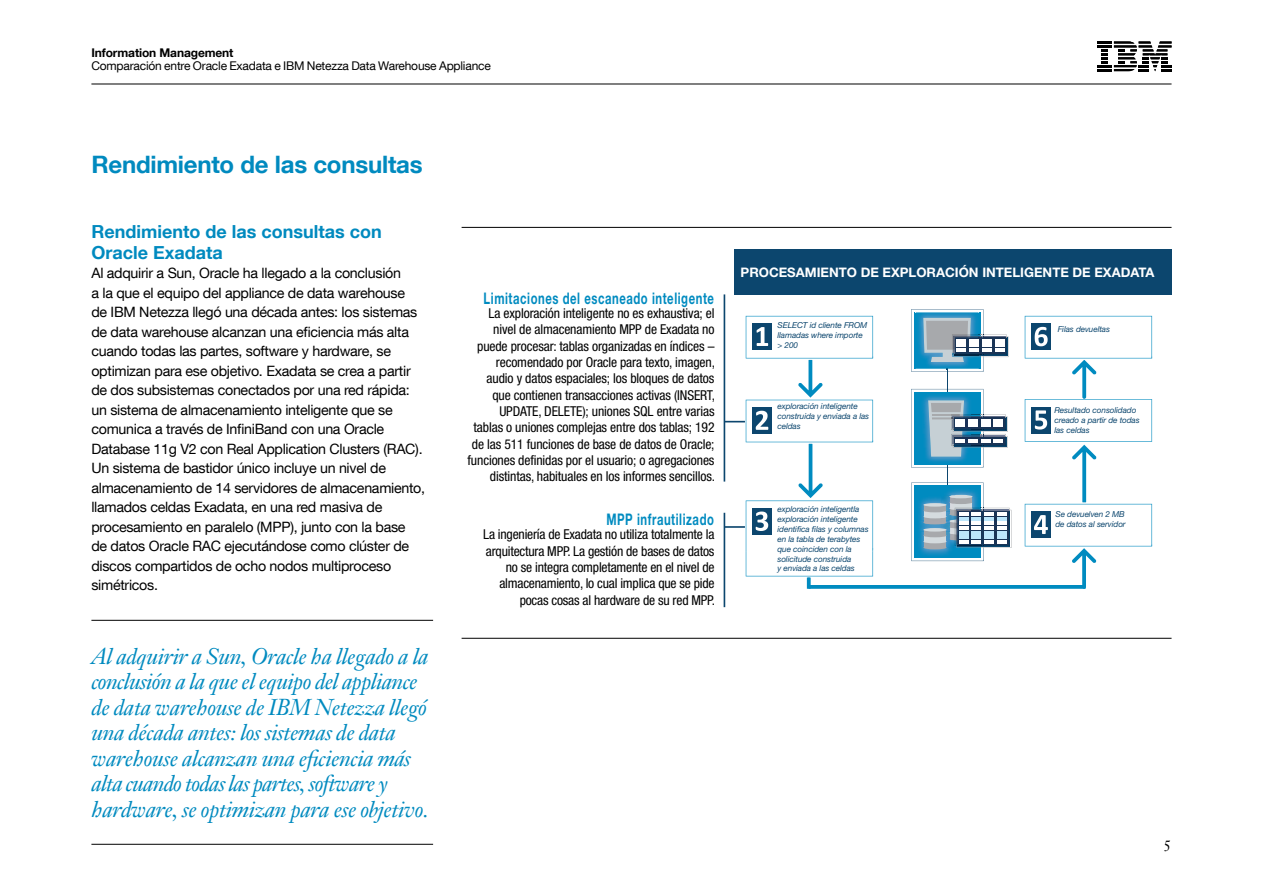
<style>
.page{position:relative;width:1263px;height:893px;background:#fff}
.page>*{position:absolute;margin:0;border:0;box-sizing:border-box;transform-origin:0 0}
.t1{font:700 24px "Helvetica Neue LT Com";letter-spacing:-.01em;color:#008abf}
.t2{font:italic 22.5px/25.5px "Janson Text LT";letter-spacing:-.015em;color:#008abf}
.t3{font:700 18px/21px "Helvetica Neue LT Com";color:#008abf}
.t4{font:700 16.05px "Helvetica Neue LT Com";letter-spacing:.05em;color:#008bc0;scale:.7 1}
.t5{font:15px "Janson Text LT Std";color:#000}
.t6{font:14.25px/19.5px "Helvetica Neue LT Com";letter-spacing:-.02em;color:#000}
.t7{font:condensed 13.65px/16.4px "Helvetica Neue";letter-spacing:-.01em;color:#000;text-align:right}
.t8{font:700 13.2px "Helvetica Neue LT Com";color:#fff}
.t9{font:12px "Helvetica Neue LT Com";letter-spacing:-.015em;color:#000}
.t10{font:700 12px "Helvetica Neue LT Com";letter-spacing:-.01em;color:#000}
.t11{font:italic 8.25px/9.9px "Helvetica Neue LT Com";letter-spacing:-.01em;color:#0c466e}
</style>
<div class="page">
<hr style="left:91px;top:84px;width:1080px;height:1px;background:#000">
<svg style="left:1097px;top:41px;width:74px;height:30px"></svg>
<hr style="left:462px;top:227px;width:709px;height:1px;background:#000">
<hr style="left:462px;top:638px;width:709px;height:1px;background:#000">
<hr style="left:91px;top:620px;width:342px;height:1px;background:#000">
<hr style="left:91px;top:844px;width:342px;height:1px;background:#000">
<div style="left:734px;top:250px;width:437px;height:45px;background:#0c466e"></div>
<hr style="left:724px;top:294px;width:1px;height:188px;background:#0c466e">
<svg style="left:725px;top:308px;width:428px;height:281px"></svg>
<hr style="left:724px;top:513px;width:1px;height:94px;background:#0c466e">
<hr style="left:725px;top:526px;width:20px;height:2px;background:#0c466e">
<p class="t10" style="left:91px;top:45px;width:144px">Information Management</p>
<p class="t9" style="left:91px;top:59px;width:401px">Comparación entre Oracle Exadata e IBM Netezza Data Warehouse Appliance</p>
<h1 class="t1" style="left:91px;top:149px;width:333px">Rendimiento de las consultas</h1>
<p class="t3" style="left:91px;top:220px;width:292px">Rendimiento de las consultas con<br>Oracle Exadata</p>
<p class="t6" style="left:91px;top:263px;width:335px">Al adquirir a Sun, Oracle ha llegado a la conclusión<br>a la que el equipo del appliance de data warehouse<br>de IBM Netezza llegó una década antes: los sistemas de data warehouse alcanzan una eficiencia más alta cuando todas las partes, software y hardware, se optimizan para ese objetivo. Exadata se crea a partir de dos subsistemas conectados por una red rápida: un sistema de almacenamiento inteligente que se comunica a través de InfiniBand con una Oracle Database 11g V2 con Real Application Clusters (RAC).<br>Un sistema de bastidor único incluye un nivel de almacenamiento de 14 servidores de almacenamiento, llamados celdas Exadata, en una red masiva de procesamiento en paralelo (MPP), junto con la base<br>de datos Oracle RAC ejecutándose como clúster de discos compartidos de ocho nodos multiproceso simétricos.</p>
<p class="t2" style="left:91px;top:643px;width:339px">Al adquirir a Sun, Oracle ha llegado a la conclusión a la que el equipo del appliance de data warehouse de IBM Netezza llegó una década antes: los sistemas de data warehouse alcanzan una eficiencia más alta cuando todas las partes, software y hardware, se optimizan para ese objetivo.</p>
<p class="t4" style="left:484px;top:288px;width:331px">Limitaciones del escaneado inteligente</p>
<p class="t7" style="left:467px;top:305px;width:249px">La exploración inteligente no es exhaustiva; el nivel de almacenamiento MPP de Exadata no puede procesar: tablas organizadas en índices – recomendado por Oracle para texto, imagen, audio y datos espaciales; los bloques de datos que contienen transacciones activas (INSERT, UPDATE, DELETE); uniones SQL entre varias tablas o uniones complejas entre dos tablas; 192 de las 511 funciones de base de datos de Oracle; funciones definidas por el usuario; o agregaciones distintas, habituales en los informes sencillos.</p>
<p class="t4" style="left:606px;top:509px;width:155px">MPP infrautilizado</p>
<p class="t7" style="left:483px;top:526px;width:233px">La ingeniería de Exadata no utiliza totalmente la arquitectura MPP. La gestión de bases de datos no se integra completamente en el nivel de almacenamiento, lo cual implica que se pide pocas cosas al hardware de su red MPP.</p>
<p class="t8" style="left:740px;top:264px;width:415px">PROCESAMIENTO DE EXPLORACIÓN INTELIGENTE DE EXADATA</p>
<p class="t11" style="left:777px;top:320px;width:91px">SELECT id cliente FROM llamadas where importe &gt; 200</p>
<p class="t11" style="left:1058px;top:324px;width:54px">Filas devueltas</p>
<p class="t11" style="left:777px;top:401px;width:93px">exploración inteligente construida y enviada a las celdas</p>
<p class="t11" style="left:777px;top:504px;width:93px">exploración inteligentla exploración inteligente identifica filas y columnas en la tabla de terabytes que coinciden con la solicitude construida<br>y enviada a las celdas</p>
<p class="t11" style="left:1054px;top:405px;width:87px">Resultado consolidado creado a partir de todas las celdas</p>
<p class="t11" style="left:1055px;top:509px;width:72px">Se devuelven 2 MB de datos al servidor</p>
<p class="t5" style="left:1163px;top:837px;width:9px">5</p>
</div>
